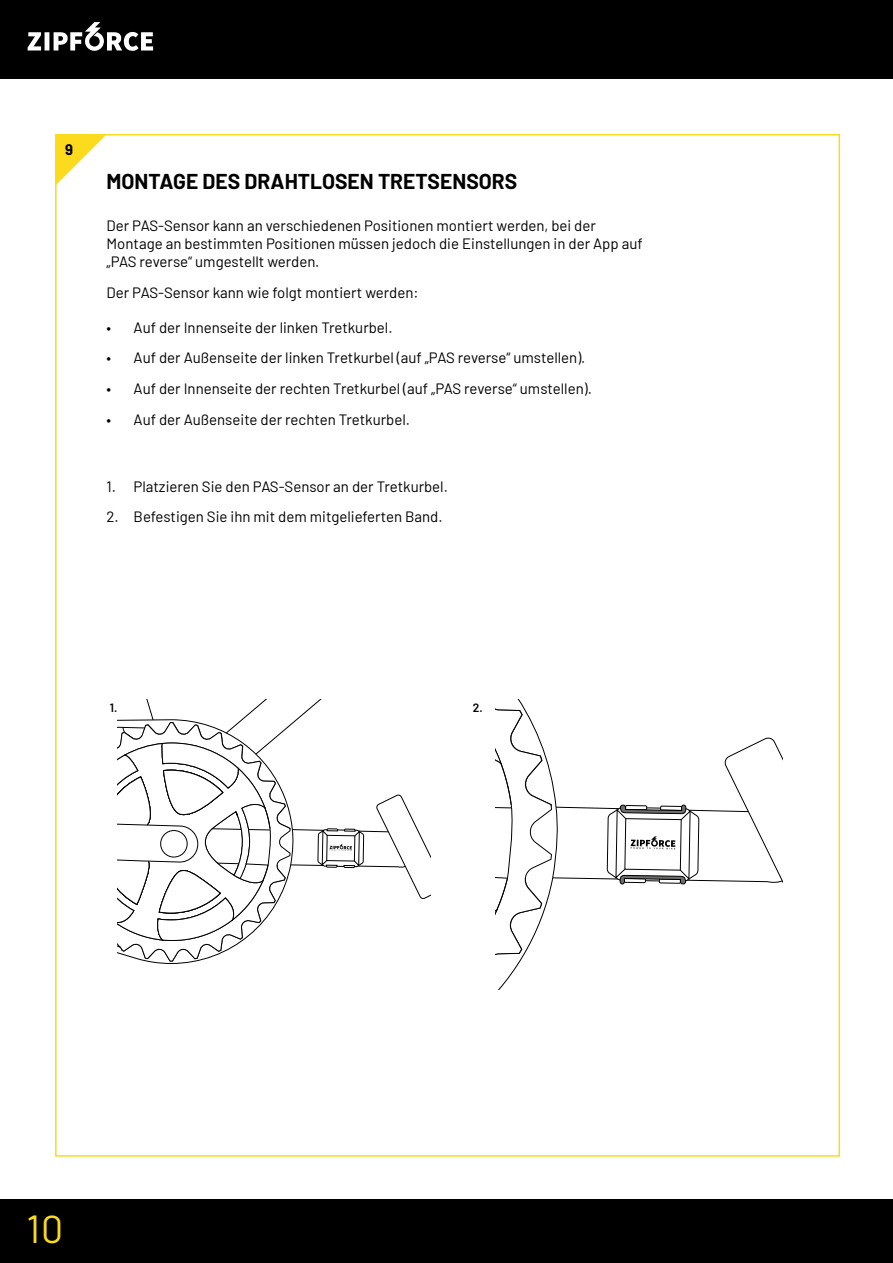
<style>
.page{position:relative;width:893px;height:1263px;background:#fff}
.page>*{position:absolute;margin:0;border:0;box-sizing:border-box;transform-origin:0 0}
.t1{font:39.15px "Barlow";color:#fcda1d}
.Rubrik{font:700 21px "Barlow";color:#000}
.t2{font:15px/18px "Barlow";color:#000}
.t3{font:700 15px "Barlow";color:#000}
.t4{font:600 12px "Barlow";color:#000}
</style>
<div class="page">
<div style="left:0;top:1199px;width:893px;height:64px;background:#000"></div>
<div style="left:0;top:0;width:893px;height:78px;background:#000"></div>
<svg style="left:28px;top:22px;width:125px;height:29px"></svg>
<svg style="left:55px;top:134px;width:52px;height:52px"></svg>
<svg style="left:118px;top:700px;width:312px;height:264px"></svg>
<svg style="left:496px;top:700px;width:286px;height:289px"></svg>
<p class="t3" style="left:65px;top:139px;width:9px">9</p>
<p class="Rubrik" style="left:107px;top:166px;width:412px">MONTAGE DES DRAHTLOSEN TRETSENSORS</p>
<p class="t2" style="left:107px;top:215px;width:538px">Der PAS-Sensor kann an verschiedenen Positionen montiert werden, bei der<br>Montage an bestimmten Positionen müssen jedoch die Einstellungen in der App auf „PAS reverse“ umgestellt werden.</p>
<p class="t2" style="left:107px;top:282px;width:314px">Der PAS-Sensor kann wie folgt montiert werden:</p>
<p class="t2" style="left:107px;top:317px;width:287px">• Auf der Innenseite der linken Tretkurbel.</p>
<p class="t2" style="left:107px;top:348px;width:480px">• Auf der Außenseite der linken Tretkurbel (auf „PAS reverse“ umstellen).</p>
<p class="t2" style="left:107px;top:379px;width:487px">• Auf der Innenseite der rechten Tretkurbel (auf „PAS reverse“ umstellen).</p>
<p class="t2" style="left:107px;top:409px;width:305px">• Auf der Außenseite der rechten Tretkurbel.</p>
<p class="t2" style="left:107px;top:476px;width:343px">1. Platzieren Sie den PAS-Sensor an der Tretkurbel.</p>
<p class="t2" style="left:107px;top:507px;width:337px">2. Befestigen Sie ihn mit dem mitgelieferten Band.</p>
<p class="t4" style="left:110px;top:699px;width:9px">1.</p>
<p class="t4" style="left:473px;top:699px;width:11px">2.</p>
<h1 class="t1" style="left:27px;top:1201px;width:38px">10</h1>
</div>
